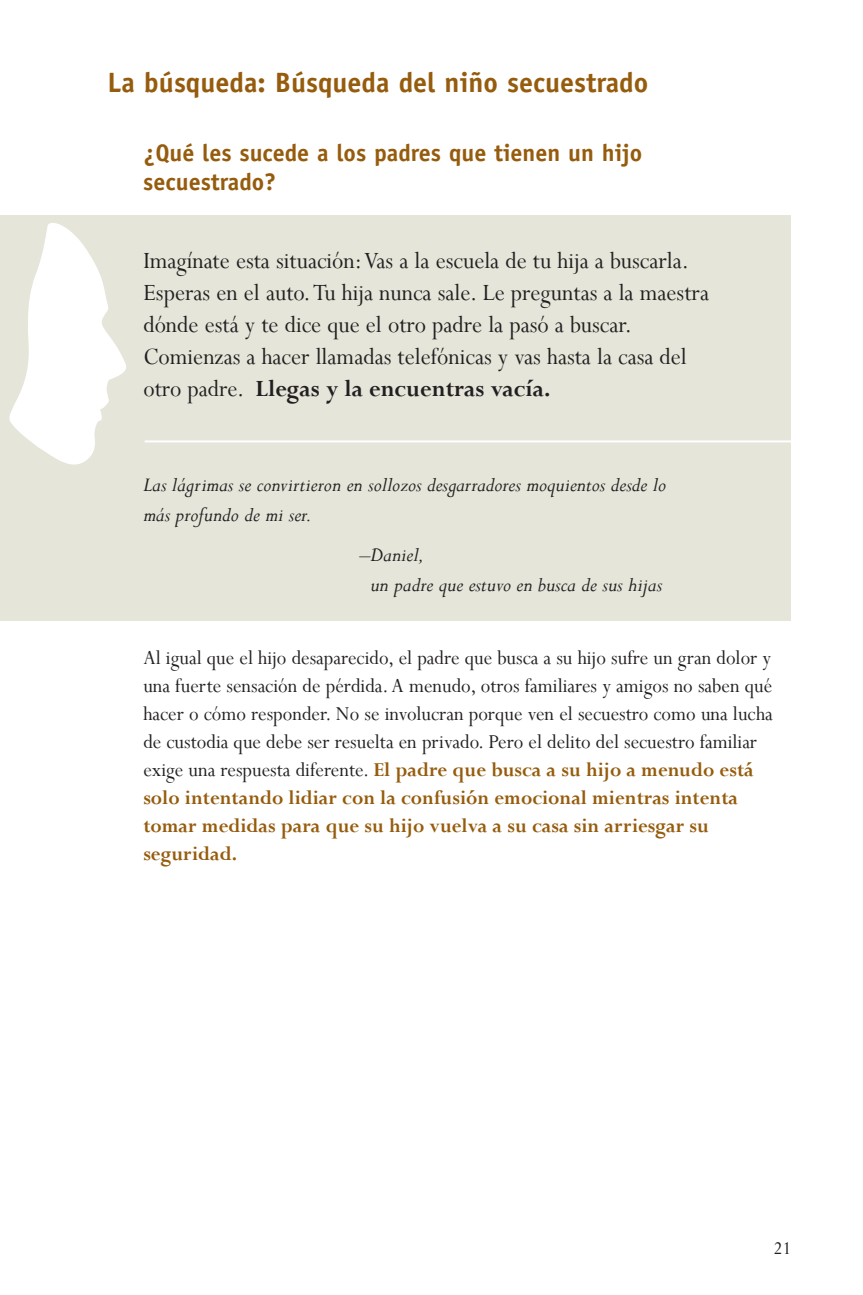
<style>
.page{position:relative;width:863px;height:1295px;background:#fff}
.page>*{position:absolute;margin:0;border:0;box-sizing:border-box;transform-origin:0 0}
.t1{font:700 28px "Officina Sans";color:#965c0d}
.t2{font:26px/32px "Perpetua";color:#231f20;scale:.95 1}
.t3{font:700 24px/28.8px "Officina Sans";color:#965c0d}
.t4{font:22px/28px "Perpetua";color:#231f20;scale:.95 1}
.t5{font:italic 22px/30px "Perpetua";color:#231f20}
.t6{font:20px "Perpetua";color:#231f20}
.s1{font-weight:700}
.s2{font-weight:700;color:#965c0d}
</style>
<div class="page">
<div style="left:0;top:215px;width:790px;height:405px;background:#e5e5da"></div>
<svg style="left:9px;top:223px;width:117px;height:241px"></svg>
<hr style="left:145px;top:440px;width:646px;height:2px;background:#fff">
<p class="t1" style="left:107px;top:71px;width:542px">La búsqueda: Búsqueda del niño secuestrado</p>
<p class="t3" style="left:143px;top:140px;width:500px">¿Qué les sucede a los padres que tienen un hijo secuestrado?</p>
<p class="t2" style="left:143px;top:245px;width:597px">Imagínate esta situación: Vas a la escuela de tu hija a buscarla.<br>Esperas en el auto. Tu hija nunca sale. Le preguntas a la maestra dónde está y te dice que el otro padre la pasó a buscar.<br>Comienzas a hacer llamadas telefónicas y vas hasta la casa del otro padre. <span class="s1">Llegas y la encuentras vacía.</span></p>
<p class="t5" style="left:143px;top:471px;width:524px">Las lágrimas se convirtieron en sollozos desgarradores moquientos desde lo más profundo de mi ser.</p>
<p class="t5" style="left:370px;top:540px;width:293px;text-indent:-11px">–Daniel,<br>un padre que estuvo en busca de sus hijas</p>
<p class="t4" style="left:143px;top:644px;width:664px">Al igual que el hijo desaparecido, el padre que busca a su hijo sufre un gran dolor y una fuerte sensación de pérdida. A menudo, otros familiares y amigos no saben qué hacer o cómo responder. No se involucran porque ven el secuestro como una lucha de custodia que debe ser resuelta en privado. Pero el delito del secuestro familiar exige una respuesta diferente. <span class="s2">El padre que busca a su hijo a menudo está solo intentando lidiar con la confusión emocional mientras intenta tomar medidas para que su hijo vuelva a su casa sin arriesgar su seguridad.</span></p>
<p class="t6" style="left:773px;top:1237px;width:20px">21</p>
</div>
